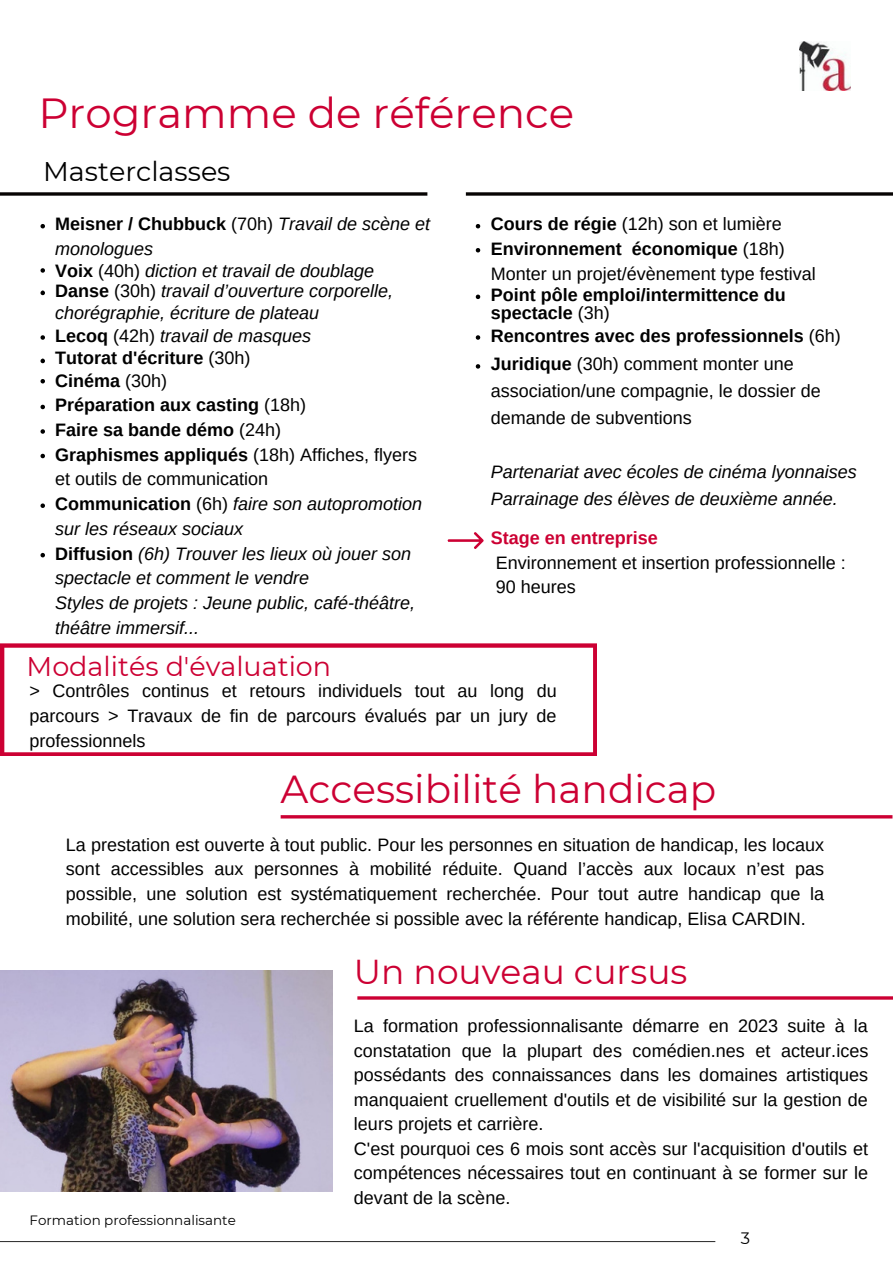
<style>
.page{position:relative;width:893px;height:1264px;background:#fff}
.page>*{position:absolute;margin:0;border:0;box-sizing:border-box;transform-origin:0 0}
.t1{font:42px "Montserrat";color:#c03}
.t2{font:39px "Montserrat";color:#c03}
.t3{font:34.5px "Montserrat";color:#c03}
.t4{font:27px "Montserrat";color:#c03}
.t5{font:27px "Montserrat";color:#000}
.t6{font:18px/24.8px "Arimo";color:#000}
.t7{font:italic 18px/24.8px "Arimo";color:#000}
.t8{font:700 18px/18px "Arimo";color:#000}
.t9{font:700 18px "Arimo";color:#c03}
.t10{font:16.5px "Montserrat";color:#000}
.t11{font:13.5px "Montserrat";color:#000}
.s1{font-weight:700;font-style:normal}
.s2{font-style:normal}
.s3{font-weight:700}
.s4{font-weight:400}
</style>
<div class="page">
<hr style="left:0;top:1241px;width:715px;height:1px;background:#000">
<svg style="left:0;top:192px;width:427px;height:4px;background:#2c2a2a"></svg>
<img style="left:799px;top:41px;width:51px;height:49px">
<svg style="left:0;top:643px;width:596px;height:113px"></svg>
<hr style="left:280px;top:815px;width:612px;height:3px;background:#c03">
<svg style="left:475px;top:224px;width:5px;height:4px"></svg>
<svg style="left:475px;top:248px;width:5px;height:4px"></svg>
<svg style="left:475px;top:294px;width:5px;height:5px"></svg>
<svg style="left:475px;top:335px;width:5px;height:5px"></svg>
<svg style="left:475px;top:364px;width:5px;height:4px"></svg>
<svg style="left:40px;top:553px;width:5px;height:4px"></svg>
<svg style="left:40px;top:503px;width:5px;height:5px"></svg>
<svg style="left:40px;top:429px;width:5px;height:5px"></svg>
<svg style="left:466px;top:192px;width:426px;height:4px;background:#2c2a2a"></svg>
<img style="left:0;top:970px;width:333px;height:221px">
<svg style="left:447px;top:532px;width:36px;height:17px"></svg>
<svg style="left:40px;top:224px;width:5px;height:4px"></svg>
<svg style="left:40px;top:291px;width:5px;height:4px"></svg>
<svg style="left:40px;top:335px;width:5px;height:5px"></svg>
<svg style="left:40px;top:405px;width:5px;height:4px"></svg>
<hr style="left:357px;top:996px;width:535px;height:3px;background:#c03">
<svg style="left:40px;top:268px;width:5px;height:5px"></svg>
<svg style="left:40px;top:359px;width:5px;height:4px"></svg>
<svg style="left:40px;top:379px;width:5px;height:4px"></svg>
<svg style="left:40px;top:454px;width:5px;height:4px"></svg>
<h1 class="t1" style="left:38px;top:84px;width:537px">Programme de référence</h1>
<h3 class="t5" style="left:43px;top:153px;width:189px">Masterclasses</h3>
<p class="t7" style="left:55px;top:212px;width:376px"><span class="s1">Meisner / Chubbuck</span> <span class="s2">(70h)</span> Travail de scène et monologues</p>
<p class="t7" style="left:55px;top:260px;width:339px;line-height:20.2px"><span class="s1">Voix</span> <span class="s2">(40h)</span> diction et travail de doublage<br><span class="s1">Danse</span> <span class="s2">(30h)</span> travail d’ouverture corporelle,</p>
<p class="t7" style="left:55px;top:302px;width:265px;line-height:22.4px">chorégraphie, écriture de plateau<br><span class="s1">Lecoq</span> <span class="s2">(42h)</span> travail de masques<br><span class="s1">Tutorat d'écriture</span> <span class="s2">(30h)<br></span><span class="s1">Cinéma</span> <span class="s2">(30h)</span></p>
<p class="t7" style="left:55px;top:392px;width:368px"><span class="s1">Préparation aux casting</span> <span class="s2">(18h)<br></span><span class="s1">Faire sa bande démo</span> <span class="s2">(24h)<br></span><span class="s1">Graphismes appliqués</span> <span class="s2">(18h) Affiches, flyers et outils de communication<br></span><span class="s1">Communication</span> <span class="s2">(6h)</span> faire son autopromotion sur les réseaux sociaux<br><span class="s1">Diffusion</span> (6h) Trouver les lieux où jouer son spectacle et comment le vendre<br>Styles de projets : Jeune public, café-théâtre, théâtre immersif...</p>
<h3 class="t4" style="left:27px;top:647px;width:306px">Modalités d'évaluation</h3>
<p class="t6" style="left:491px;top:212px;width:326px"><span class="s3">Cours de régie</span> (12h) son et lumière<br><span class="s3">Environnement économique</span> (18h)<br>Monter un projet/évènement type festival</p>
<p class="t8" style="left:491px;top:286px;width:296px">Point pôle emploi/intermittence du spectacle <span class="s4">(3h)</span></p>
<p class="t6" style="left:491px;top:322px;width:351px;line-height:27.5px"><span class="s3">Rencontres avec des professionnels</span> (6h)<br><span class="s3">Juridique</span> (30h) comment monter une association/une compagnie, le dossier de demande de subventions</p>
<p class="t7" style="left:491px;top:458px;width:367px;line-height:27px">Partenariat avec écoles de cinéma lyonnaises<br>Parrainage des élèves de deuxième année.</p>
<p class="t9" style="left:491px;top:526px;width:168px">Stage en entreprise</p>
<p class="t6" style="left:495px;top:551px;width:351px;line-height:23.5px">Environnement et insertion professionnelle :<br>90 heures</p>
<p class="t6" style="left:29px;top:678px;width:528px;text-align:justify">&gt; Contrôles continus et retours individuels tout au long du parcours &gt; Travaux de fin de parcours évalués par un jury de professionnels</p>
<h2 class="t2" style="left:280px;top:762px;width:437px">Accessibilité handicap</h2>
<p class="t6" style="left:66px;top:832px;width:759px;text-align:justify">La prestation est ouverte à tout public. Pour les personnes en situation de handicap, les locaux sont accessibles aux personnes à mobilité réduite. Quand l’accès aux locaux n’est pas possible, une solution est systématiquement recherchée. Pour tout autre handicap que la mobilité, une solution sera recherchée si possible avec la référente handicap, Elisa CARDIN.</p>
<h3 class="t3" style="left:354px;top:948px;width:335px">Un nouveau cursus</h3>
<p class="t11" style="left:30px;top:1210px;width:208px">Formation professionnalisante</p>
<p class="t6" style="left:354px;top:1013px;width:516px">La formation professionnalisante démarre en 2023 suite à la constatation que la plupart des comédien.nes et acteur.ices possédants des connaissances dans les domaines artistiques manquaient cruellement d'outils et de visibilité sur la gestion de leurs projets et carrière.<br>C'est pourquoi ces 6 mois sont accès sur l'acquisition d'outils et compétences nécessaires tout en continuant à se former sur le devant de la scène.</p>
<p class="t10" style="left:740px;top:1227px;width:11px">3</p>
</div>
